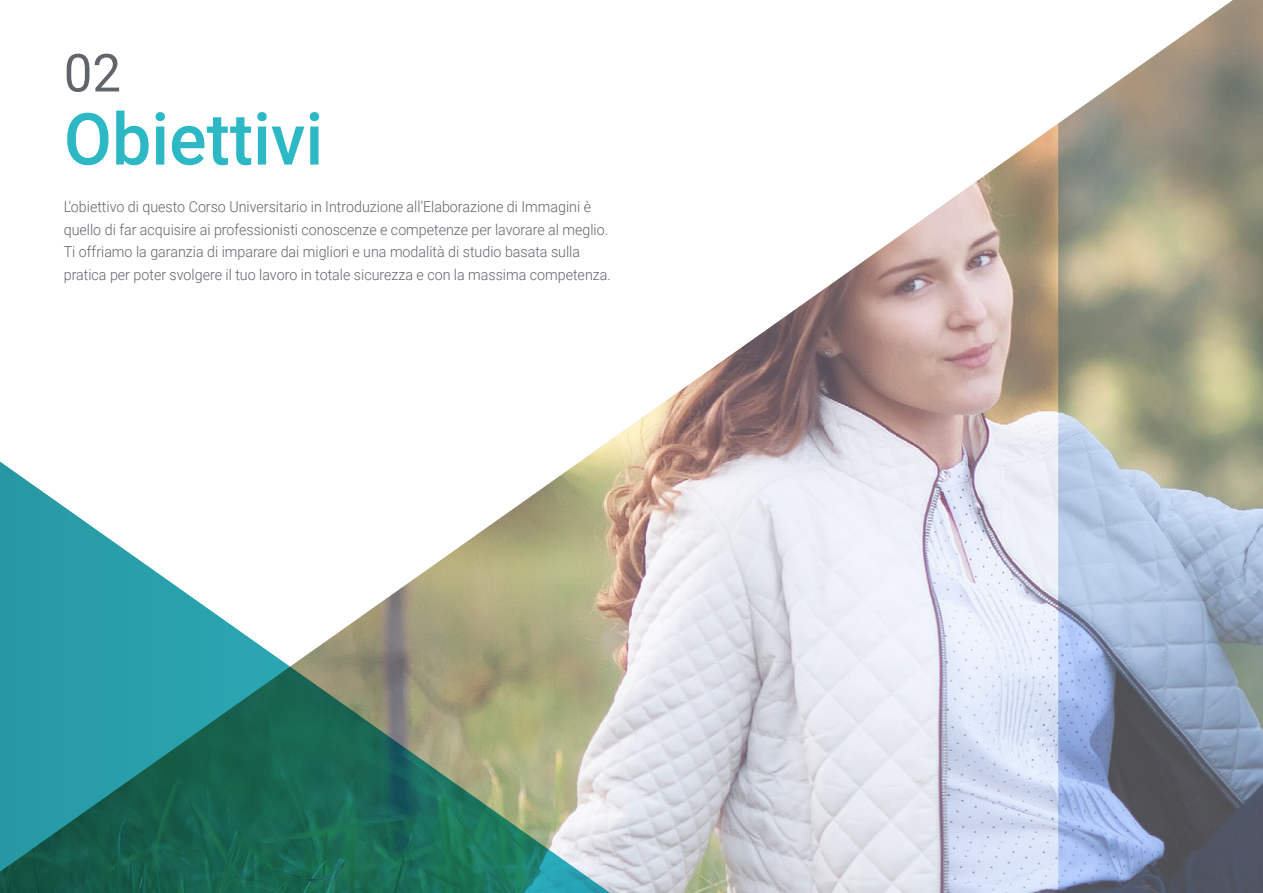
<style>
.page{position:relative;width:1263px;height:893px;background:#fff}
.page>*{position:absolute;margin:0;border:0;box-sizing:border-box;transform-origin:0 0}
.t1{font:500 72px "Roboto";color:#2db8c5}
.t2{font:52.5px "Roboto";color:#61646a}
.t3{font:300 15px/22.5px "Roboto";color:#61646a;scale:.95 1}
</style>
<div class="page">
<img style="left:602px;top:0;width:661px;height:893px">
<svg style="left:0;top:446px;width:640px;height:447px"></svg>
<h2 class="t2" style="left:64px;top:36px;width:59px">02</h2>
<h1 class="t1" style="left:64px;top:89px;width:261px">Obiettivi</h1>
<p class="t3" style="left:64px;top:195px;width:577px">L'obiettivo di questo Corso Universitario in Introduzione all'Elaborazione di Immagini è quello di far acquisire ai professionisti conoscenze e competenze per lavorare al meglio.<br>Ti offriamo la garanzia di imparare dai migliori e una modalità di studio basata sulla pratica per poter svolgere il tuo lavoro in totale sicurezza e con la massima competenza.</p>
</div>
